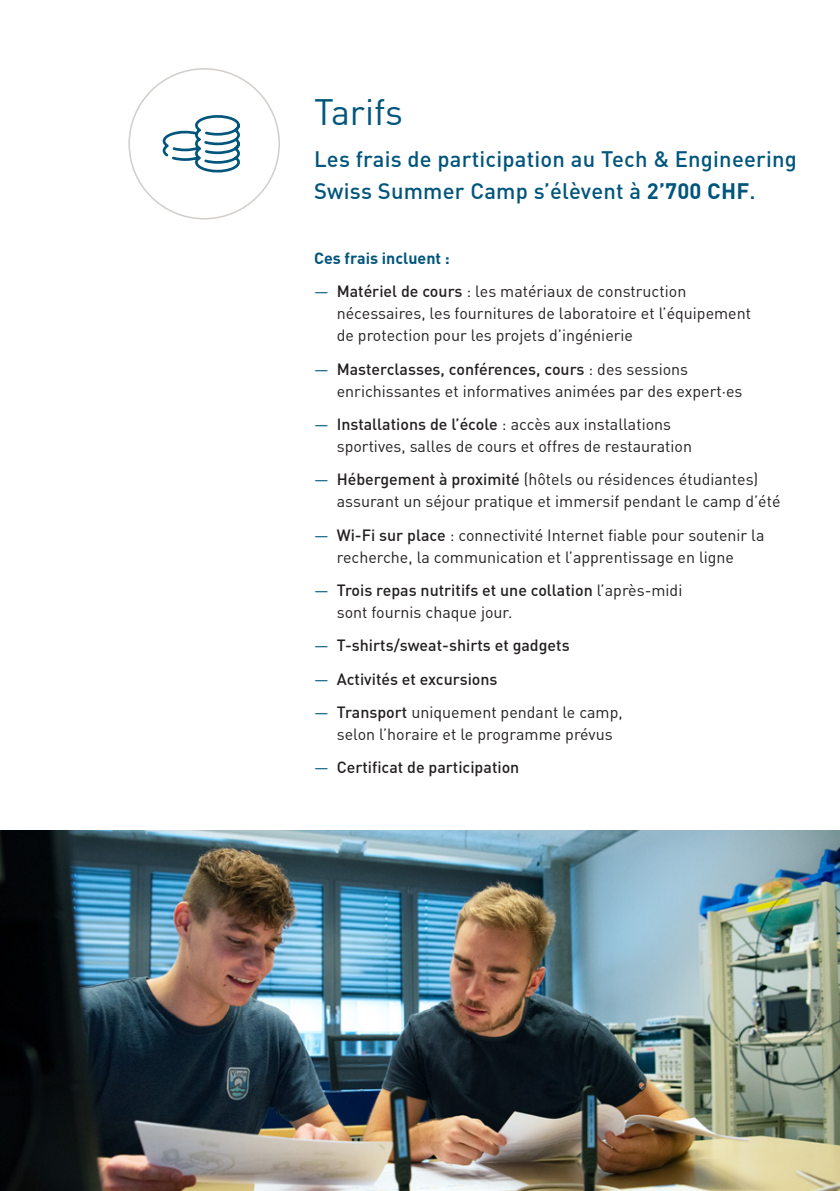
<style>
.page{position:relative;width:840px;height:1191px;background:#fff}
.page>*{position:absolute;margin:0;border:0;box-sizing:border-box;transform-origin:0 0}
.t1{font:36px "DINOT";color:#00557c}
.t2{font:500 22px/32px "DINOT";letter-spacing:.01em;color:#00557c}
.t3{font:16px/22px "DINOT";color:#231f20}
.t4{font:500 16px "DINOT";color:#231f20}
.t5{font:700 16px "DINOT";color:#00557c}
.s1{font-weight:700}
.s2{color:#00557c}
.s3{font-weight:500}
.s4{font-weight:400;color:#00557c}
</style>
<div class="page">
<img style="left:0;top:831px;width:839px;height:360px">
<svg style="left:162px;top:115px;width:78px;height:58px"></svg>
<h1 class="t1" style="left:314px;top:84px;width:90px">Tarifs</h1>
<h2 class="t2" style="left:314px;top:141px;width:484px">Les frais de participation au Tech &amp; Engineering<br>Swiss Summer Camp s’élèvent à <span class="s1">2’700 CHF</span>.</h2>
<p class="t5" style="left:314px;top:245px;width:137px">Ces frais incluent :</p>
<p class="t3" style="left:336px;top:279px;width:415px;text-indent:-23px"><span class="s2">—</span> <span class="s3">Matériel de cours</span> : les matériaux de construction nécessaires, les fournitures de laboratoire et l’équipement de protection pour les projets d’ingénierie</p>
<p class="t3" style="left:336px;top:357px;width:407px;text-indent:-23px"><span class="s2">—</span> <span class="s3">Masterclasses, conférences, cours</span> : des sessions enrichissantes et informatives animées par des expert·es</p>
<p class="t3" style="left:336px;top:412px;width:356px;text-indent:-23px"><span class="s2">—</span> <span class="s3">Installations de l’école</span> : accès aux installations sportives, salles de cours et offres de restauration</p>
<p class="t3" style="left:336px;top:467px;width:445px;text-indent:-23px"><span class="s2">—</span> <span class="s3">Hébergement à proximité</span> (hôtels ou résidences étudiantes) assurant un séjour pratique et immersif pendant le camp d’été</p>
<p class="t3" style="left:314px;top:523px;width:451px;text-align:center"><span class="s2">—</span> <span class="s3">Wi-Fi sur place</span> : connectivité Internet fiable pour soutenir la recherche, la communication et l’apprentissage en ligne</p>
<p class="t3" style="left:336px;top:578px;width:347px;text-indent:-23px"><span class="s2">—</span> <span class="s3">Trois repas nutritifs et une collation</span> l’après-midi sont fournis chaque jour.</p>
<p class="t4" style="left:314px;top:633px;width:257px"><span class="s4">—</span> T-shirts/sweat-shirts et gadgets</p>
<p class="t4" style="left:314px;top:666px;width:185px"><span class="s4">—</span> Activités et excursions</p>
<p class="t3" style="left:336px;top:700px;width:287px;text-indent:-23px"><span class="s2">—</span> <span class="s3">Transport</span> uniquement pendant le camp, selon l’horaire et le programme prévus</p>
<p class="t4" style="left:314px;top:755px;width:207px"><span class="s4">—</span> Certificat de participation</p>
</div>
